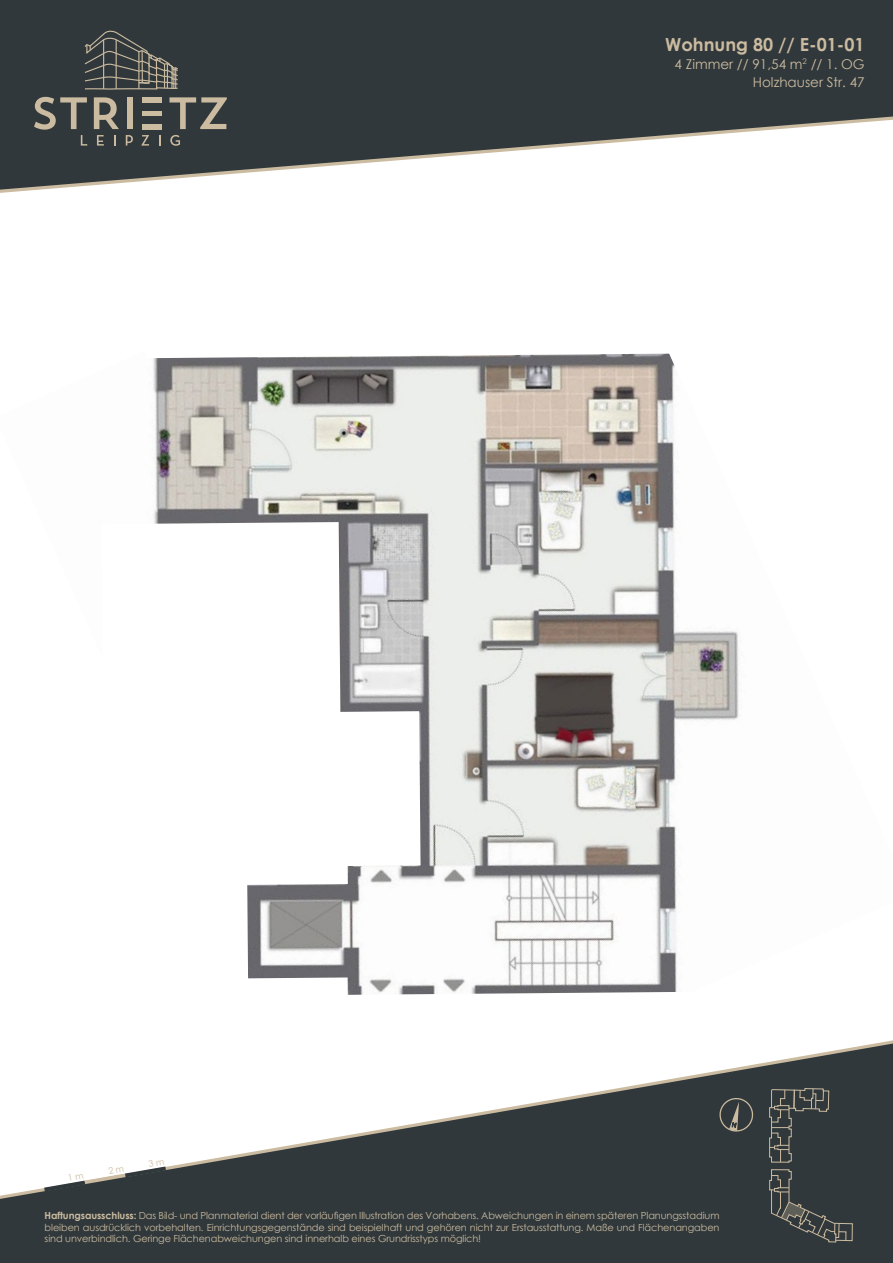
<style>
.page{position:relative;width:893px;height:1263px;background:#fff}
.page>*{position:absolute;margin:0;border:0;box-sizing:border-box;transform-origin:0 0}
.t1{font:700 18px "Century Gothic";color:#cbbba0}
.t2{font:13.5px/18px "Century Gothic";color:#cbbba0;text-align:right}
.t3{font:9.75px/11.7px "Century Gothic";letter-spacing:-.01em;color:#cbbba0;text-align:justify}
.s1{font-weight:700}
</style>
<div class="page">
<div style="left:0;top:0;width:893px;height:157px;background:#30383b"></div>
<svg style="left:83px;top:28px;width:96px;height:62px;background:#494d4b"></svg>
<hr style="left:103px;top:40px;width:1px;height:49px;background:#cbbba0">
<hr style="left:116px;top:40px;width:1px;height:49px;background:#cbbba0">
<svg style="left:97px;top:135px;width:7px;height:11px"></svg>
<svg style="left:126px;top:135px;width:7px;height:11px"></svg>
<svg style="left:141px;top:135px;width:8px;height:11px"></svg>
<svg style="left:159px;top:135px;width:2px;height:11px"></svg>
<svg style="left:170px;top:135px;width:10px;height:11px"></svg>
<svg style="left:34px;top:97px;width:53px;height:49px;background:#575854"></svg>
<svg style="left:94px;top:97px;width:25px;height:32px"></svg>
<div style="left:127px;top:97px;width:5px;height:32px;background:#cbbba0"></div>
<svg style="left:169px;top:97px;width:58px;height:32px;background:#696860"></svg>
<div style="left:143px;top:111px;width:19px;height:5px;background:#cbbba0"></div>
<div style="left:143px;top:97px;width:19px;height:6px;background:#cbbba0"></div>
<div style="left:143px;top:124px;width:19px;height:5px;background:#cbbba0"></div>
<img style="left:0;top:157px;width:739px;height:835px">
<svg style="left:102px;top:522px;width:238px;height:189px"></svg>
<svg style="left:144px;top:284px;width:540px;height:74px"></svg>
<svg style="left:153px;top:146px;width:491px;height:162px"></svg>
<svg style="left:102px;top:711px;width:318px;height:157px"></svg>
<svg style="left:348px;top:992px;width:316px;height:3px"></svg>
<svg style="left:188px;top:846px;width:160px;height:149px"></svg>
<svg style="left:0;top:1040px;width:893px;height:223px"></svg>
<svg style="left:769px;top:1088px;width:61px;height:75px;background:#434847"></svg>
<svg style="left:717px;top:1095px;width:38px;height:40px;background:#464b49"></svg>
<svg style="left:769px;top:1169px;width:84px;height:73px;background:#3f4444"></svg>
<svg style="left:44px;top:1160px;width:122px;height:31px"></svg>
<h1 class="t1" style="left:665px;top:31px;width:201px">Wohnung 80 // E-01-01</h1>
<h2 class="t2" style="left:675px;top:55px;width:192px">4 Zimmer // 91,54 m<sup>2</sup> // 1. OG<br>Holzhauser Str. 47</h2>
<p class="t3" style="left:45px;top:1209px;width:676px"><span class="s1">Haftungsausschluss:</span> Das Bild- und Planmaterial dient der vorläufigen Illustration des Vorhabens. Abweichungen in einem späteren Planungsstadium bleiben ausdrücklich vorbehalten. Einrichtungsgegenstände sind beispielhaft und gehören nicht zur Erstausstattung. Maße und Flächenangaben sind unverbindlich. Geringe Flächenabweichungen sind innerhalb eines Grundrisstyps möglich!</p>
</div>
